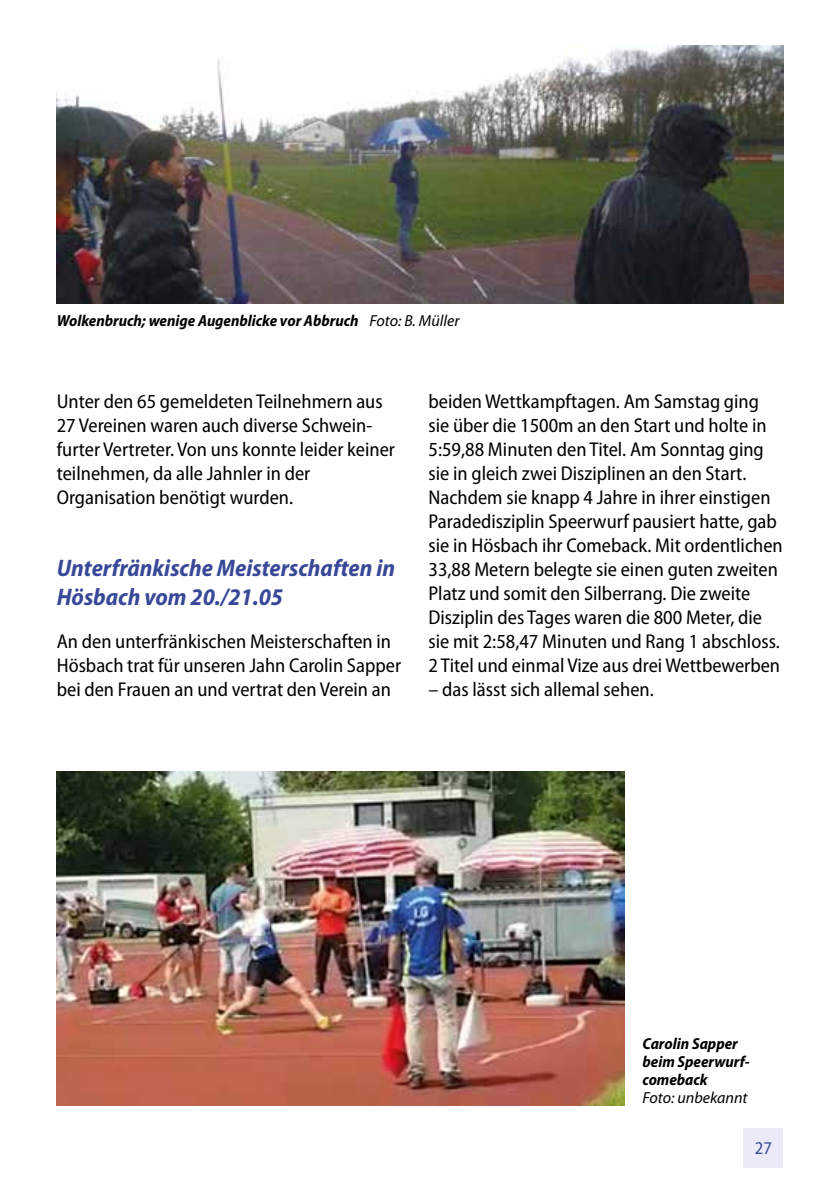
<style>
.page{position:relative;width:840px;height:1191px;background:#fff}
.page>*{position:absolute;margin:0;border:0;box-sizing:border-box;transform-origin:0 0}
.t1{font:italic 700 semi-condensed 24px/28.8px "Myriad Pro";color:#384898}
.t2{font:semi-condensed 20px/24px "Myriad Pro";color:#000}
.t3{font:semi-condensed 18px "Myriad Pro";color:#384898}
.t4{font:italic 700 semi-condensed 16px/18px "Myriad Pro";color:#000}
.t5{font:italic 16px "Myriad Pro";color:#000}
.s1{font-weight:400;font-stretch:normal}
</style>
<div class="page">
<div style="left:743px;top:1128px;width:39px;height:40px;background:#ebebf7"></div>
<img style="left:57px;top:45px;width:725px;height:258px">
<img style="left:57px;top:771px;width:567px;height:335px">
<p class="t4" style="left:57px;top:312px;width:404px">Wolkenbruch; wenige Augenblicke vor Abbruch <span class="s1">Foto: B. Müller</span></p>
<p class="t2" style="left:57px;top:390px;width:339px">Unter den 65 gemeldeten Teilnehmern aus 27 Vereinen waren auch diverse Schwein&shy;furter Vertreter. Von uns konnte leider keiner teilnehmen, da alle Jahnler in der Organisation benötigt wurden.</p>
<p class="t1" style="left:57px;top:554px;width:339px">Unterfränkische Meisterschaften in<br>Hösbach vom 20./21.05</p>
<p class="t2" style="left:57px;top:630px;width:345px">An den unterfränkischen Meisterschaften in<br>Hösbach trat für unseren Jahn Carolin Sapper bei den Frauen an und vertrat den Verein an</p>
<p class="t2" style="left:428px;top:390px;width:355px">beiden Wettkampftagen. Am Samstag ging sie über die 1500m an den Start und holte in 5:59,88 Minuten den Titel. Am Sonntag ging sie in gleich zwei Disziplinen an den Start.<br>Nachdem sie knapp 4 Jahre in ihrer einstigen Paradedisziplin Speerwurf pausiert hatte, gab sie in Hösbach ihr Comeback. Mit ordentlichen 33,88 Metern belegte sie einen guten zweiten Platz und somit den Silberrang. Die zweite Disziplin des Tages waren die 800 Meter, die sie mit 2:58,47 Minuten und Rang 1 abschloss.<br>2 Titel und einmal Vize aus drei Wettbewerben</p>
<p class="t2" style="left:428px;top:678px;width:227px">– das lässt sich allemal sehen.</p>
<p class="t4" style="left:642px;top:1035px;width:109px">Carolin Sapper beim Speerwurf&shy;comeback</p>
<p class="t5" style="left:642px;top:1089px;width:107px">Foto: unbekannt</p>
<p class="t3" style="left:754px;top:1138px;width:19px">27</p>
</div>
